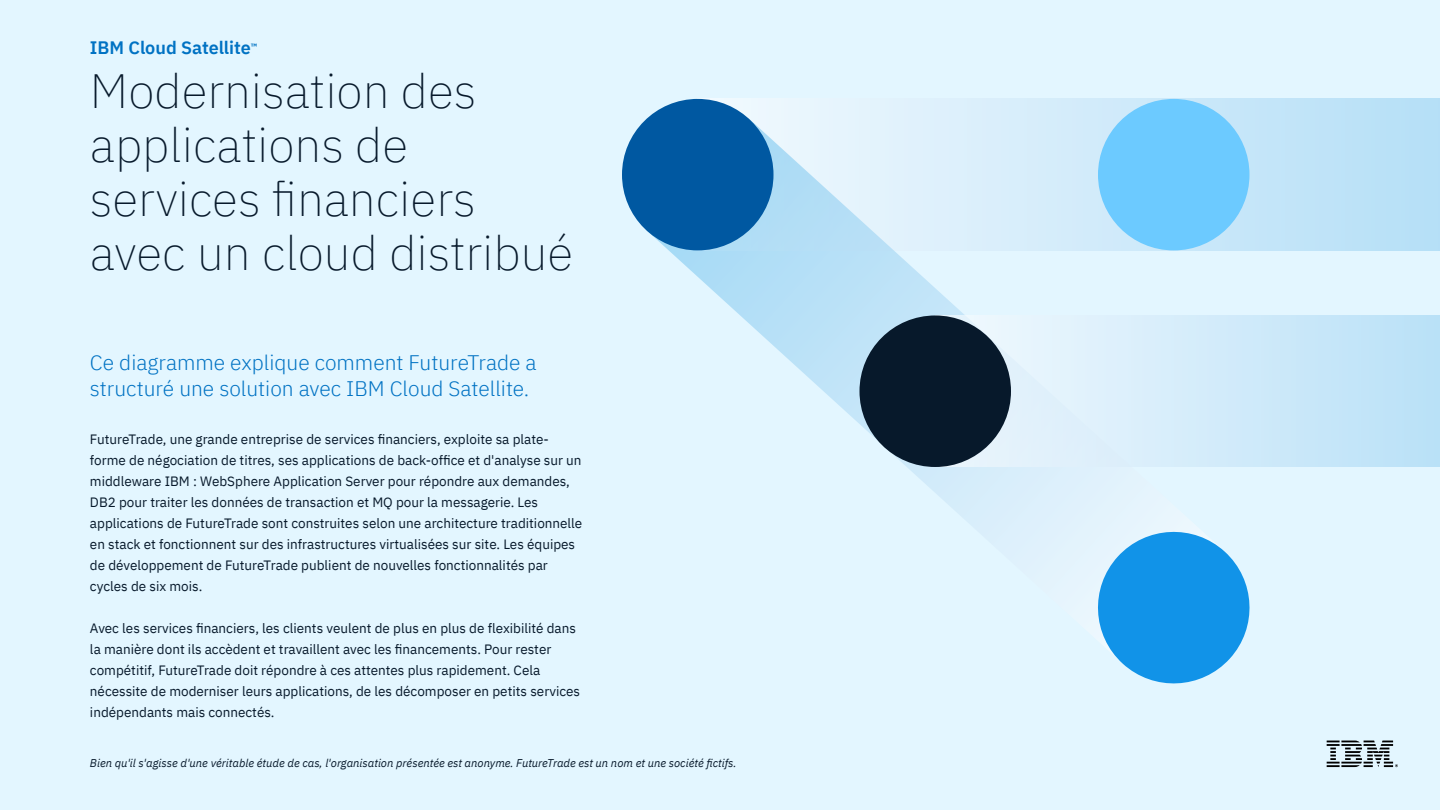
<style>
.page{position:relative;width:1440px;height:810px;background:#e3f6ff}
.page>*{position:absolute;margin:0;border:0;box-sizing:border-box;transform-origin:0 0}
.t1{font:200 48px/54px "IBM Plex Sans";color:#07192b}
.t2{font:300 21px/25.5px "IBM Plex Sans";color:#0072c3}
.t3{font:600 18px "IBM Plex Sans";color:#0072c3}
.t4{font:13.5px/21px "IBM Plex Sans";color:#07192b}
.t5{font:italic 11.25px "IBM Plex Sans";color:#07192b}
</style>
<div class="page">
<svg style="left:1327px;top:741px;width:71px;height:26px"></svg>
<div style="left:698px;top:99px;width:742px;height:151px;background:linear-gradient(to right,#f1f9fe,#b5dff7)"></div>
<svg style="left:647px;top:118px;width:578px;height:408px"></svg>
<div style="left:622px;top:99px;width:152px;height:151px;background:#0058a1;border-radius:50%"></div>
<div style="left:1098px;top:99px;width:152px;height:151px;background:#6ccaff;border-radius:50%"></div>
<svg style="left:1090px;top:523px;width:160px;height:161px"></svg>
<div style="left:935px;top:315px;width:505px;height:152px;background:linear-gradient(to right,#edf6fc,#bbe2f8)"></div>
<div style="left:859px;top:315px;width:152px;height:152px;background:#07192b;border-radius:50%"></div>
<h3 class="t3" style="left:90px;top:34px;width:169px">IBM Cloud Satellite<sup>™</sup></h3>
<h1 class="t1" style="left:90px;top:60px;width:485px">Modernisation des applications de services financiers avec un cloud distribué</h1>
<h2 class="t2" style="left:90px;top:348px;width:448px">Ce diagramme explique comment FutureTrade a structuré une solution avec IBM Cloud Satellite.</h2>
<p class="t4" style="left:90px;top:427px;width:494px">FutureTrade, une grande entreprise de services financiers, exploite sa plate&shy;forme de négociation de titres, ses applications de back-office et d'analyse sur un middleware IBM : WebSphere Application Server pour répondre aux demandes, DB2 pour traiter les données de transaction et MQ pour la messagerie. Les applications de FutureTrade sont construites selon une architecture traditionnelle en stack et fonctionnent sur des infrastructures virtualisées sur site. Les équipes de développement de FutureTrade publient de nouvelles fonctionnalités par cycles de six mois.</p>
<p class="t4" style="left:90px;top:616px;width:492px">Avec les services financiers, les clients veulent de plus en plus de flexibilité dans la manière dont ils accèdent et travaillent avec les financements. Pour rester compétitif, FutureTrade doit répondre à ces attentes plus rapidement. Cela nécessite de moderniser leurs applications, de les décomposer en petits services indépendants mais connectés.</p>
<p class="t5" style="left:90px;top:755px;width:648px">Bien qu'il s'agisse d'une véritable étude de cas, l'organisation présentée est anonyme. FutureTrade est un nom et une société fictifs.</p>
</div>
